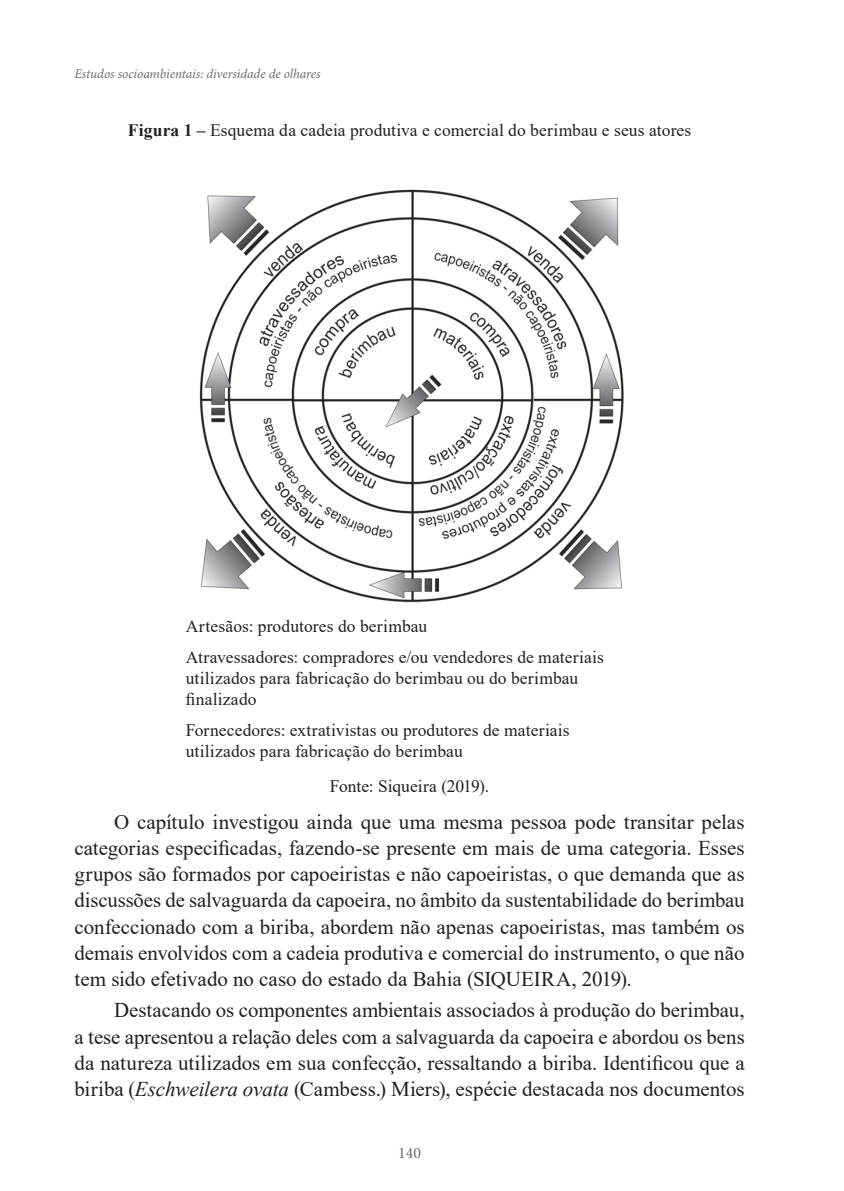
<style>
.page{position:relative;width:844px;height:1191px;background:#fff}
.page>*{position:absolute;margin:0;border:0;box-sizing:border-box;transform-origin:0 0}
.corpo{font:21px/26.2px "Times New Roman";letter-spacing:-.005em;color:#231f20;text-align:justify}
.tabmassaesq10{font:17.5px/21px "Times New Roman";letter-spacing:.005em;color:#231f20}
.chamada{font:17.5px "Times New Roman";letter-spacing:.005em;color:#231f20}
.legenda{font:17.5px "Times New Roman";color:#231f20}
.t1{font:15.75px "Minion Pro";color:#6c6d70}
.t2{font:italic 13.3px "Minion Pro";letter-spacing:-.005em;color:#6c6d70}
.s1{font-weight:700}
.s2{font-style:italic}
</style>
<div class="page">
<img style="left:199px;top:189px;width:425px;height:414px">
<p class="t2" style="left:74px;top:66px;width:247px">Estudos socioambientais: diversidade de olhares</p>
<p class="chamada" style="left:128px;top:118px;width:565px"><span class="s1">Figura 1 –</span> Esquema da cadeia produtiva e comercial do berimbau e seus atores</p>
<p class="tabmassaesq10" style="left:186px;top:615px;width:243px">Artesãos: produtores do berimbau</p>
<p class="tabmassaesq10" style="left:186px;top:645px;width:419px">Atravessadores: compradores e/ou vendedores de materiais utilizados para fabricação do berimbau ou do berimbau finalizado</p>
<p class="tabmassaesq10" style="left:186px;top:718px;width:385px">Fornecedores: extrativistas ou produtores de materiais utilizados para fabricação do berimbau</p>
<p class="legenda" style="left:330px;top:774px;width:161px">Fonte: Siqueira (2019).</p>
<p class="corpo" style="left:74px;top:808px;width:671px;text-indent:40px">O capítulo investigou ainda que uma mesma pessoa pode transitar pelas categorias especificadas, fazendo-se presente em mais de uma categoria. Esses grupos são formados por capoeiristas e não capoeiristas, o que demanda que as discussões de salvaguarda da capoeira, no âmbito da sustentabilidade do berimbau confeccionado com a biriba, abordem não apenas capoeiristas, mas também os demais envolvidos com a cadeia produtiva e comercial do instrumento, o que não tem sido efetivado no caso do estado da Bahia (SIQUEIRA, 2019).</p>
<p class="corpo" style="left:74px;top:996px;width:671px;text-indent:40px">Destacando os componentes ambientais associados à produção do berimbau, a tese apresentou a relação deles com a salvaguarda da capoeira e abordou os bens da natureza utilizados em sua confecção, ressaltando a biriba. Identificou que a biriba (<span class="s2">Eschweilera ovata</span> (Cambess.) Miers), espécie destacada nos documentos</p>
<p class="t1" style="left:398px;top:1142px;width:24px">140</p>
</div>
